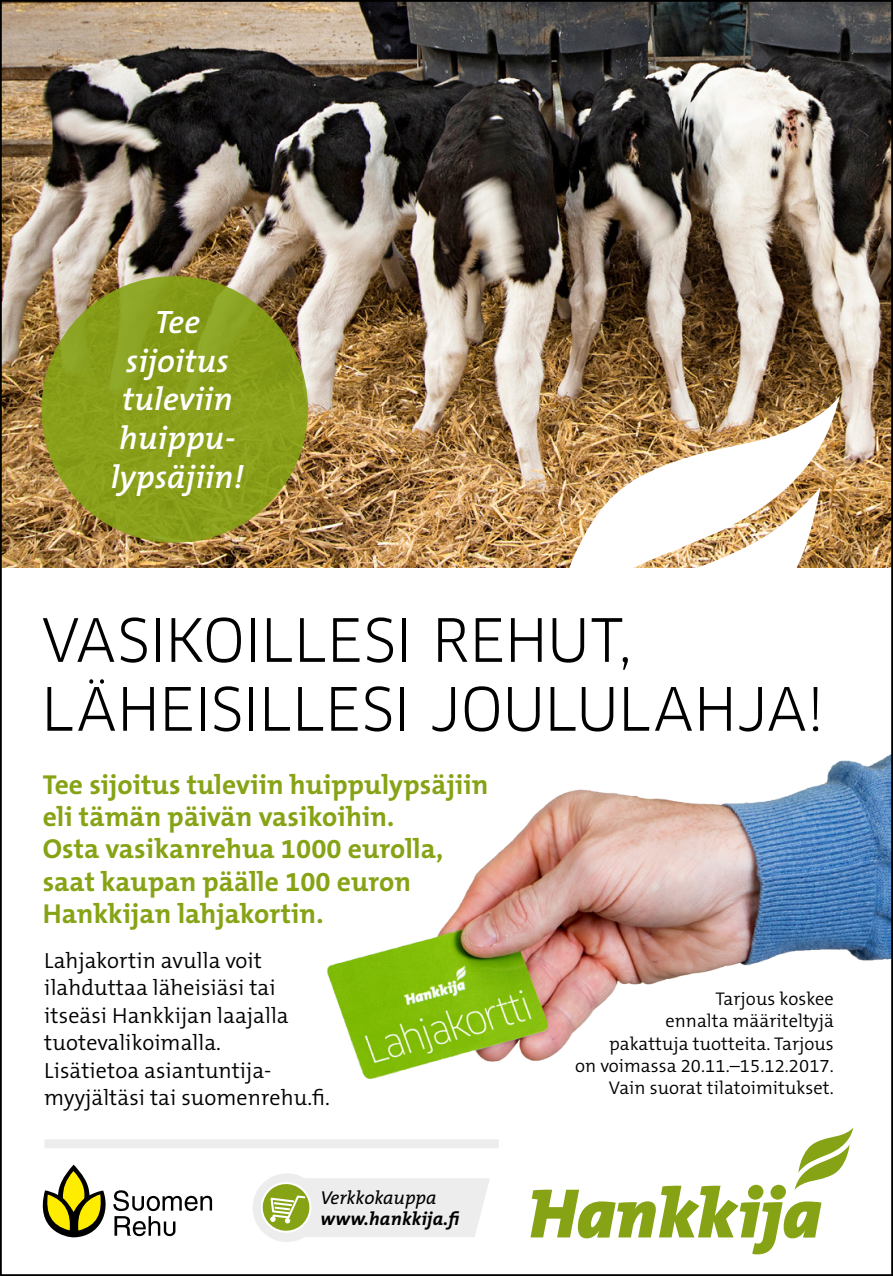
<style>
.page{position:relative;width:893px;height:1276px;background:#fff}
.page>*{position:absolute;margin:0;border:0;box-sizing:border-box;transform-origin:0 0}
.t1{font:58.27px/68.9px "Clan OT";letter-spacing:-.015em;color:#000}
.t2{font:italic 600 32.62px/38.7px "The Mix B W6";letter-spacing:.005em;color:#fff;text-align:center}
.t3{font:700 27.45px/32.4px "The Mix B W7";letter-spacing:.005em;color:#86a315}
.t4{font:300 22.05px/27.4px "The Mix B W4";letter-spacing:.005em;color:#000}
.t5{font:italic 700 18.68px "The Mix B W7";letter-spacing:.01em;color:#000}
.t6{font:italic 18.68px "The Mix B W5 Plain";color:#000}
.t7{font:300 18.45px/22.1px "The Mix B W4";letter-spacing:.005em;color:#000;text-align:right}
</style>
<div class="page">
<img style="left:3px;top:3px;width:887px;height:564px">
<svg style="left:43px;top:1164px;width:169px;height:73px"></svg>
<svg style="left:530px;top:1150px;width:319px;height:104px"></svg>
<svg style="left:253px;top:1173px;width:237px;height:69px"></svg>
<img style="left:553px;top:395px;width:287px;height:172px">
<img style="left:534px;top:487px;width:286px;height:80px">
<img style="left:327px;top:754px;width:563px;height:396px">
<div style="left:44px;top:1139px;width:455px;height:9px;background:#ededed"></div>
<div style="left:41px;top:276px;width:267px;height:267px;background:#86a315;border-radius:50%"></div>
<h2 class="t2" style="left:111px;top:303px;width:134px">Tee sijoitus tuleviin huippu&shy;lypsäjiin!</h2>
<h1 class="t1" style="left:41px;top:606px;width:785px">VASIKOILLESI REHUT,<br>LÄHEISILLESI JOULULAHJA!</h1>
<p class="t3" style="left:43px;top:768px;width:447px">Tee sijoitus tuleviin huippulypsäjiin eli tämän päivän vasikoihin.<br>Osta vasikanrehua 1000 eurolla, saat kaupan päälle 100 euron<br>Hankkijan lahjakortin.</p>
<p class="t4" style="left:44px;top:947px;width:287px">Lahjakortin avulla voit ilahduttaa läheisiäsi tai itseäsi Hankkijan laajalla tuotevalikoimalla.<br>Lisätietoa asiantuntija&shy;myyjältäsi tai suomenrehu.fi.</p>
<p class="t6" style="left:320px;top:1186px;width:118px">Verkkokauppa</p>
<p class="t5" style="left:320px;top:1207px;width:143px">www.hankkija.fi</p>
<p class="t7" style="left:575px;top:988px;width:260px">Tarjous koskee<br>ennalta määriteltyjä<br>pakattuja tuotteita. Tarjous<br>on voimassa 20.11.–15.12.2017.<br>Vain suorat tilatoimitukset.</p>
</div>
